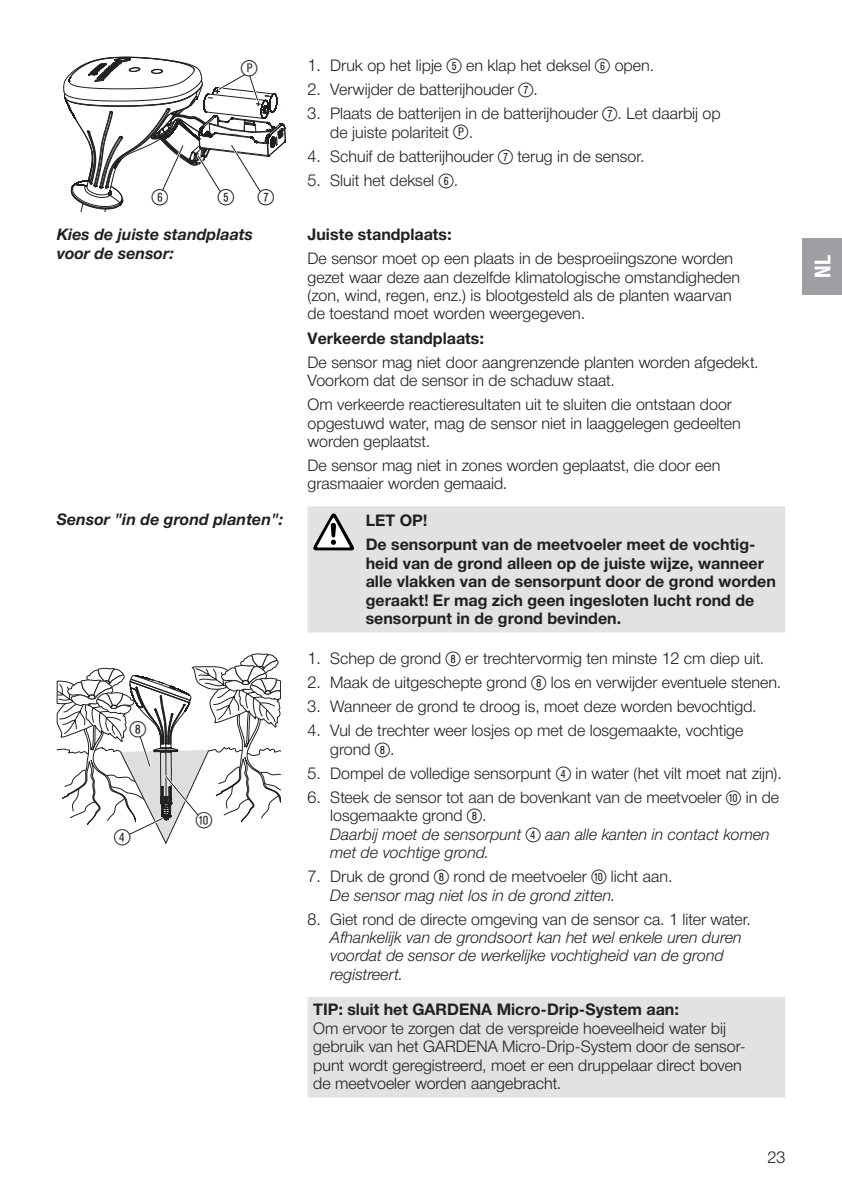
<style>
.page{position:relative;width:842px;height:1191px;background:#fff}
.page>*{position:absolute;margin:0;border:0;box-sizing:border-box;transform-origin:0 0}
.t1{font:22px "Ziffernim Kreisund Quadrat BQ";color:#231f20}
.t2{font:700 22px "Gardena Sans Cond";color:#fff}
.t3{font:16px/18.4px "Gardena Sans";color:#231f20}
.t4{font:700 16px/18.4px "Gardena Sans";color:#231f20}
.t5{font:italic 16px/18.4px "Gardena Sans";color:#231f20}
.t6{font:italic 700 16px/18.4px "Gardena Sans";color:#231f20}
.s1{font-family:"Ziffernim Kreisund Quadrat BQ";font-size:20px}
.s2{font-family:"Gardena Sans Cond";font-weight:500;font-size:12px}
.s3{font-style:normal}
.s4{font-family:"Ziffernim Kreisund Quadrat BQ";font-style:normal;font-size:20px}
.s5{font-style:italic}
</style>
<div class="page">
<svg style="left:308px;top:506px;width:477px;height:591px"></svg>
<svg style="left:63px;top:57px;width:223px;height:155px"></svg>
<svg style="left:57px;top:653px;width:224px;height:191px"></svg>
<img style="left:315px;top:513px;width:18px;height:31px">
<div style="left:802px;top:238px;width:40px;height:57px;background:#9d9fa2"></div>
<h1 class="t1" style="left:241px;top:55px;width:18px">ß<sup>P</sup></h1>
<p class="t3" style="left:308px;top:56px;width:348px">1. Druk op het lipje <span class="s1">(5)</span> en klap het deksel <span class="s1">(6)</span> open.</p>
<p class="t3" style="left:308px;top:80px;width:232px">2. Verwijder de batterijhouder <span class="s1">(7)</span>.</p>
<p class="t3" style="left:330px;top:104px;width:392px;text-indent:-23px">3. Plaats de batterijen in de batterijhouder <span class="s1">(7)</span>. Let daarbij op de juiste polariteit <span class="s1">ß</span><span class="s2">P</span> .</p>
<p class="t3" style="left:308px;top:146px;width:338px">4. Schuif de batterijhouder <span class="s1">(7)</span> terug in de sensor.</p>
<p class="t3" style="left:308px;top:170px;width:152px">5. Sluit het deksel <span class="s1">(6)</span>.</p>
<h1 class="t1" style="left:152px;top:184px;width:18px">6</h1>
<h1 class="t1" style="left:218px;top:184px;width:58px">5 7</h1>
<p class="t6" style="left:57px;top:224px;width:198px">Kies de juiste standplaats voor de sensor:</p>
<p class="t4" style="left:308px;top:224px;width:145px">Juiste standplaats:</p>
<p class="t3" style="left:308px;top:249px;width:434px">De sensor moet op een plaats in de besproeiingszone worden gezet waar deze aan dezelfde klimatologische omstandigheden (zon, wind, regen, enz.) is blootgesteld als de planten waarvan de toestand moet worden weergegeven.</p>
<p class="t4" style="left:308px;top:328px;width:178px">Verkeerde standplaats:</p>
<p class="t3" style="left:308px;top:352px;width:453px">De sensor mag niet door aangrenzende planten worden afgedekt.<br>Voorkom dat de sensor in de schaduw staat.</p>
<p class="t3" style="left:308px;top:394px;width:435px">Om verkeerde reactieresultaten uit te sluiten die ontstaan door opgestuwd water, mag de sensor niet in laaggelegen gedeelten worden geplaatst.</p>
<p class="t3" style="left:308px;top:455px;width:414px">De sensor mag niet in zones worden geplaatst, die door een grasmaaier worden gemaaid.</p>
<p class="t6" style="left:57px;top:509px;width:228px">Sensor "in de grond planten":</p>
<h1 class="t1" style="left:130px;top:717px;width:18px">8</h1>
<h1 class="t1" style="left:114px;top:824px;width:18px">4</h1>
<h1 class="t1" style="left:196px;top:807px;width:18px">0</h1>
<p class="t4" style="left:366px;top:508px;width:391px;line-height:24px">LET OP!<br>De sensorpunt van de meetvoeler meet de vochtig-</p>
<p class="t4" style="left:366px;top:553px;width:412px">heid van de grond alleen op de juiste wijze, wanneer alle vlakken van de sensorpunt door de grond worden geraakt! Er mag zich geen ingesloten lucht rond de sensorpunt in de grond bevinden.</p>
<p class="t3" style="left:308px;top:648px;width:458px">1. Schep de grond <span class="s1">(8)</span> er trechtervormig ten minste 12 cm diep uit.</p>
<p class="t3" style="left:308px;top:672px;width:475px">2. Maak de uitgeschepte grond <span class="s1">(8)</span> los en verwijder eventuele stenen.</p>
<p class="t3" style="left:308px;top:696px;width:451px">3. Wanneer de grond te droog is, moet deze worden bevochtigd.</p>
<p class="t3" style="left:330px;top:720px;width:415px;text-indent:-23px">4. Vul de trechter weer losjes op met de losgemaakte, vochtige grond <span class="s1">(8)</span>.</p>
<p class="t3" style="left:308px;top:763px;width:476px">5. Dompel de volledige sensorpunt <span class="s1">(4)</span> in water (het vilt moet nat zijn).</p>
<p class="t5" style="left:330px;top:787px;width:450px;text-indent:-23px"><span class="s3">6. Steek de sensor tot aan de bovenkant van de meetvoeler</span> <span class="s4">(10)</span> <span class="s3">in de losgemaakte grond</span> <span class="s4">(8)</span><span class="s3">.<br></span>Daarbij moet de sensorpunt <span class="s4">(4)</span> aan alle kanten in contact komen met de vochtige grond.</p>
<p class="t3" style="left:330px;top:866px;width:344px;text-indent:-23px">7. Druk de grond <span class="s1">(8)</span> rond de meetvoeler <span class="s1">(10)</span> licht aan.<br><span class="s5">De sensor mag niet los in de grond zitten.</span></p>
<p class="t3" style="left:308px;top:909px;width:445px">8. Giet rond de directe omgeving van de sensor ca. 1 liter water.</p>
<p class="t5" style="left:330px;top:927px;width:413px">Afhankelijk van de grondsoort kan het wel enkele uren duren voordat de sensor de werkelijke vochtigheid van de grond registreert.</p>
<p class="t4" style="left:313px;top:999px;width:367px">TIP: sluit het GARDENA Micro-Drip-System aan:</p>
<p class="t3" style="left:313px;top:1018px;width:434px">Om ervoor te zorgen dat de verspreide hoeveelheid water bij gebruik van het GARDENA Micro-Drip-System door de sensor&shy;punt wordt geregistreerd, moet er een druppelaar direct boven de meetvoeler worden aangebracht.</p>
<p class="t3" style="left:767px;top:1147px;width:19px">23</p>
<h1 class="t2" style="left:807px;top:278px;width:24px;rotate:-90deg">NL</h1>
</div>
